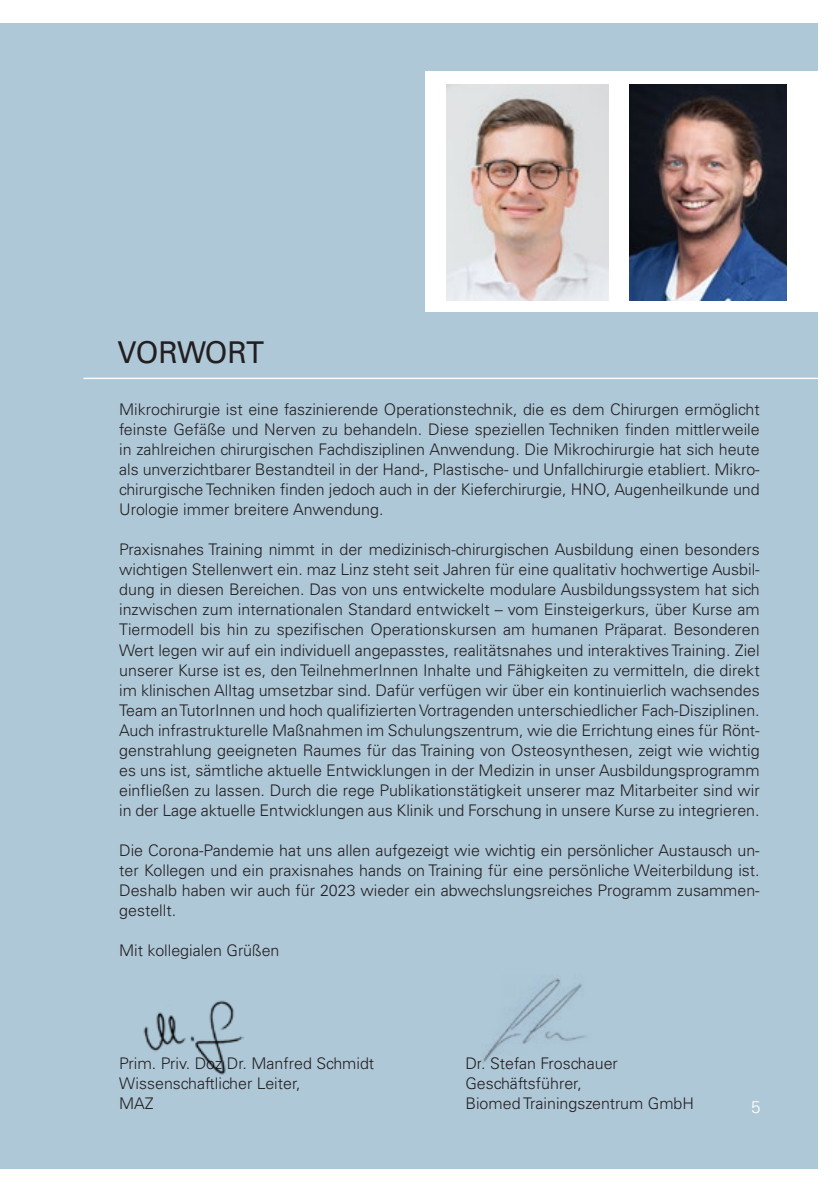
<style>
.page{position:relative;width:840px;height:1191px;background:#fff}
.page>*{position:absolute;margin:0;border:0;box-sizing:border-box;transform-origin:0 0}
.t1{font:30px "Univers LT Std";letter-spacing:-.03em;color:#231f20}
.t2{font:300 17px "Univers LT Std";color:#fff}
.t3{font:300 16px/20px "Univers LT Std";color:#231f20;text-align:justify}
</style>
<div class="page">
<div style="left:0;top:23px;width:816px;height:1145px;background:#afc8d8"></div>
<hr style="left:83px;top:378px;width:756px;height:1px;background:#fff">
<div style="left:425px;top:72px;width:414px;height:240px;background:#fff"></div>
<img style="left:629px;top:85px;width:157px;height:216px">
<img style="left:482px;top:978px;width:104px;height:85px">
<img style="left:446px;top:85px;width:161px;height:216px">
<img style="left:143px;top:1000px;width:100px;height:75px">
<h1 class="t1" style="left:117px;top:334px;width:148px">VORWORT</h1>
<p class="t3" style="left:119px;top:400px;width:641px">Mikrochirurgie ist eine faszinierende Operationstechnik, die es dem Chirurgen ermöglicht feinste Gefäße und Nerven zu behandeln. Diese speziellen Techniken finden mittlerweile in zahlreichen chirurgischen Fachdisziplinen Anwendung. Die Mikrochirurgie hat sich heute als unverzichtbarer Bestandteil in der Hand-, Plastische- und Unfallchirurgie etabliert. Mikro&shy;chirurgische Techniken finden jedoch auch in der Kieferchirurgie, HNO, Augenheilkunde und Urologie immer breitere Anwendung.</p>
<p class="t3" style="left:119px;top:540px;width:641px">Praxisnahes Training nimmt in der medizinisch-chirurgischen Ausbildung einen besonders wichtigen Stellenwert ein. maz Linz steht seit Jahren für eine qualitativ hochwertige Ausbil&shy;dung in diesen Bereichen. Das von uns entwickelte modulare Ausbildungssystem hat sich inzwischen zum internationalen Standard entwickelt – vom Einsteigerkurs, über Kurse am Tiermodell bis hin zu spezifischen Operationskursen am humanen Präparat. Besonderen Wert legen wir auf ein individuell angepasstes, realitätsnahes und interaktives Training. Ziel unserer Kurse ist es, den TeilnehmerInnen Inhalte und Fähigkeiten zu vermitteln, die direkt im klinischen Alltag umsetzbar sind. Dafür verfügen wir über ein kontinuierlich wachsendes Team an TutorInnen und hoch qualifizierten Vortragenden unterschiedlicher Fach-Disziplinen.<br>Auch infrastrukturelle Maßnahmen im Schulungszentrum, wie die Errichtung eines für Rönt&shy;genstrahlung geeigneten Raumes für das Training von Osteosynthesen, zeigt wie wichtig es uns ist, sämtliche aktuelle Entwicklungen in der Medizin in unser Ausbildungsprogramm einfließen zu lassen. Durch die rege Publikationstätigkeit unserer maz Mitarbeiter sind wir in der Lage aktuelle Entwicklungen aus Klinik und Forschung in unsere Kurse zu integrieren.</p>
<p class="t3" style="left:119px;top:840px;width:641px">Die Corona-Pandemie hat uns allen aufgezeigt wie wichtig ein persönlicher Austausch un&shy;ter Kollegen und ein praxisnahes hands on Training für eine persönliche Weiterbildung ist.<br>Deshalb haben wir auch für 2023 wieder ein abwechslungsreiches Programm zusammen&shy;gestellt.</p>
<p class="t3" style="left:119px;top:940px;width:162px">Mit kollegialen Grüßen</p>
<p class="t3" style="left:119px;top:1053px;width:256px">Prim. Priv. Doz Dr. Manfred Schmidt</p>
<p class="t3" style="left:465px;top:1053px;width:154px">Dr. Stefan Froschauer</p>
<p class="t3" style="left:119px;top:1073px;width:183px">Wissenschaftlicher Leiter,</p>
<p class="t3" style="left:465px;top:1073px;width:118px">Geschäftsführer,</p>
<p class="t3" style="left:119px;top:1093px;width:36px">MAZ</p>
<p class="t3" style="left:465px;top:1093px;width:230px">Biomed Trainingszentrum GmbH</p>
<p class="t2" style="left:750px;top:1096px;width:11px">5</p>
</div>
